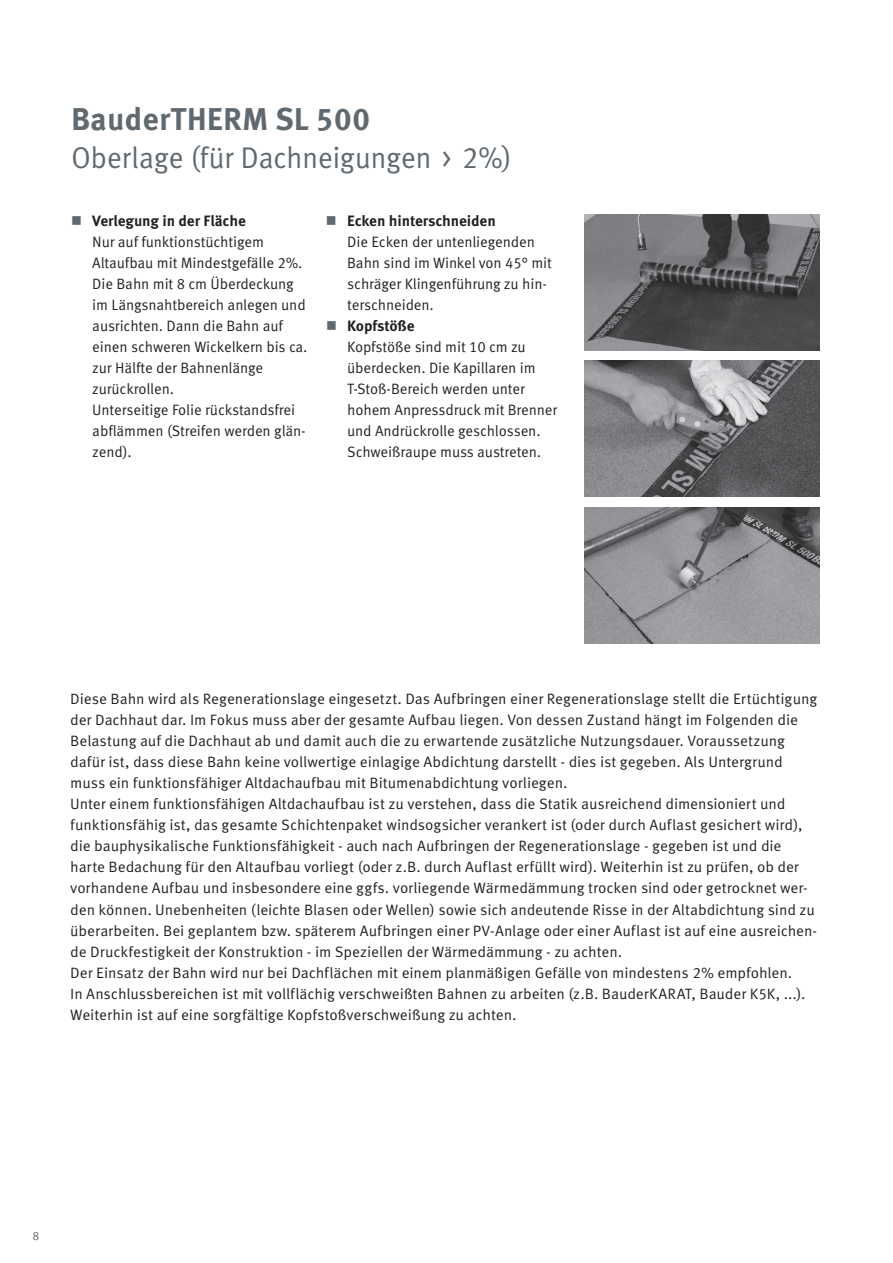
<style>
.page{position:relative;width:893px;height:1263px;background:#fff}
.page>*{position:absolute;margin:0;border:0;box-sizing:border-box;transform-origin:0 0}
.t1{font:700 31.5px "Meta Correspondence Pro";color:#5f696f}
.t2{font:30px "Meta Correspondence Pro";letter-spacing:-.02em;color:#5f696f;scale:.96 1}
.t3{font:15px/21px "Meta Correspondence Pro";letter-spacing:-.01em;color:#231f20}
.t4{font:12px "Meta Correspondence Pro";color:#5f696f}
.s1{color:#5f696f}
.s2{font-weight:700}
</style>
<div class="page">
<img style="left:584px;top:214px;width:235px;height:136px">
<img style="left:584px;top:507px;width:235px;height:136px">
<img style="left:584px;top:361px;width:235px;height:136px">
<h1 class="t1" style="left:71px;top:94px;width:301px">BauderTHERM SL 500</h1>
<h2 class="t2" style="left:71px;top:134px;width:461px">Oberlage (für Dachneigungen &gt; 2%)</h2>
<p class="t3" style="left:92px;top:209px;width:217px;text-indent:-21px"><span class="s1">■</span> <span class="s2">Verlegung in der Fläche<br></span>Nur auf funktionstüchtigem<br>Altaufbau mit Mindestgefälle 2%.<br>Die Bahn mit 8 cm Überdeckung im Längsnahtbereich anlegen und ausrichten. Dann die Bahn auf einen schweren Wickelkern bis ca. zur Hälfte der Bahnenlänge zurückrollen.<br>Unterseitige Folie rückstandsfrei abflämmen (Streifen werden glän&shy;zend).</p>
<p class="t3" style="left:347px;top:209px;width:206px;text-indent:-21px"><span class="s1">■</span> <span class="s2">Ecken hinterschneiden<br></span>Die Ecken der untenliegenden<br>Bahn sind im Winkel von 45° mit schräger Klingenführung zu hin&shy;terschneiden.</p>
<p class="t3" style="left:347px;top:314px;width:212px;text-indent:-21px"><span class="s1">■</span> <span class="s2">Kopfstöße<br></span>Kopfstöße sind mit 10 cm zu überdecken. Die Kapillaren im<br>T-Stoß-Bereich werden unter hohem Anpressdruck mit Brenner und Andrückrolle geschlossen.<br>Schweißraupe muss austreten.</p>
<p class="t3" style="left:70px;top:688px;width:748px">Diese Bahn wird als Regenerationslage eingesetzt. Das Aufbringen einer Regenerationslage stellt die Ertüchtigung der Dachhaut dar. Im Fokus muss aber der gesamte Aufbau liegen. Von dessen Zustand hängt im Folgenden die Belastung auf die Dachhaut ab und damit auch die zu erwartende zusätzliche Nutzungsdauer. Voraussetzung dafür ist, dass diese Bahn keine vollwertige einlagige Abdichtung darstellt - dies ist gegeben. Als Untergrund muss ein funktionsfähiger Altdachaufbau mit Bitumenabdichtung vorliegen.<br>Unter einem funktionsfähigen Altdachaufbau ist zu verstehen, dass die Statik ausreichend dimensioniert und funktionsfähig ist, das gesamte Schichtenpaket windsogsicher verankert ist (oder durch Auflast gesichert wird), die bauphysikalische Funktionsfähigkeit - auch nach Aufbringen der Regenerationslage - gegeben ist und die harte Bedachung für den Altaufbau vorliegt (oder z.B. durch Auflast erfüllt wird). Weiterhin ist zu prüfen, ob der vorhandene Aufbau und insbesondere eine ggfs. vorliegende Wärmedämmung trocken sind oder getrocknet wer&shy;den können. Unebenheiten (leichte Blasen oder Wellen) sowie sich andeutende Risse in der Altabdichtung sind zu überarbeiten. Bei geplantem bzw. späterem Aufbringen einer PV-Anlage oder einer Auflast ist auf eine ausreichen&shy;de Druckfestigkeit der Konstruktion - im Speziellen der Wärmedämmung - zu achten.<br>Der Einsatz der Bahn wird nur bei Dachflächen mit einem planmäßigen Gefälle von mindestens 2% empfohlen.<br>In Anschlussbereichen ist mit vollflächig verschweißten Bahnen zu arbeiten (z.B. BauderKARAT, Bauder K5K, ...).<br>Weiterhin ist auf eine sorgfältige Kopfstoßverschweißung zu achten.</p>
<p class="t4" style="left:33px;top:1226px;width:8px">8</p>
</div>
